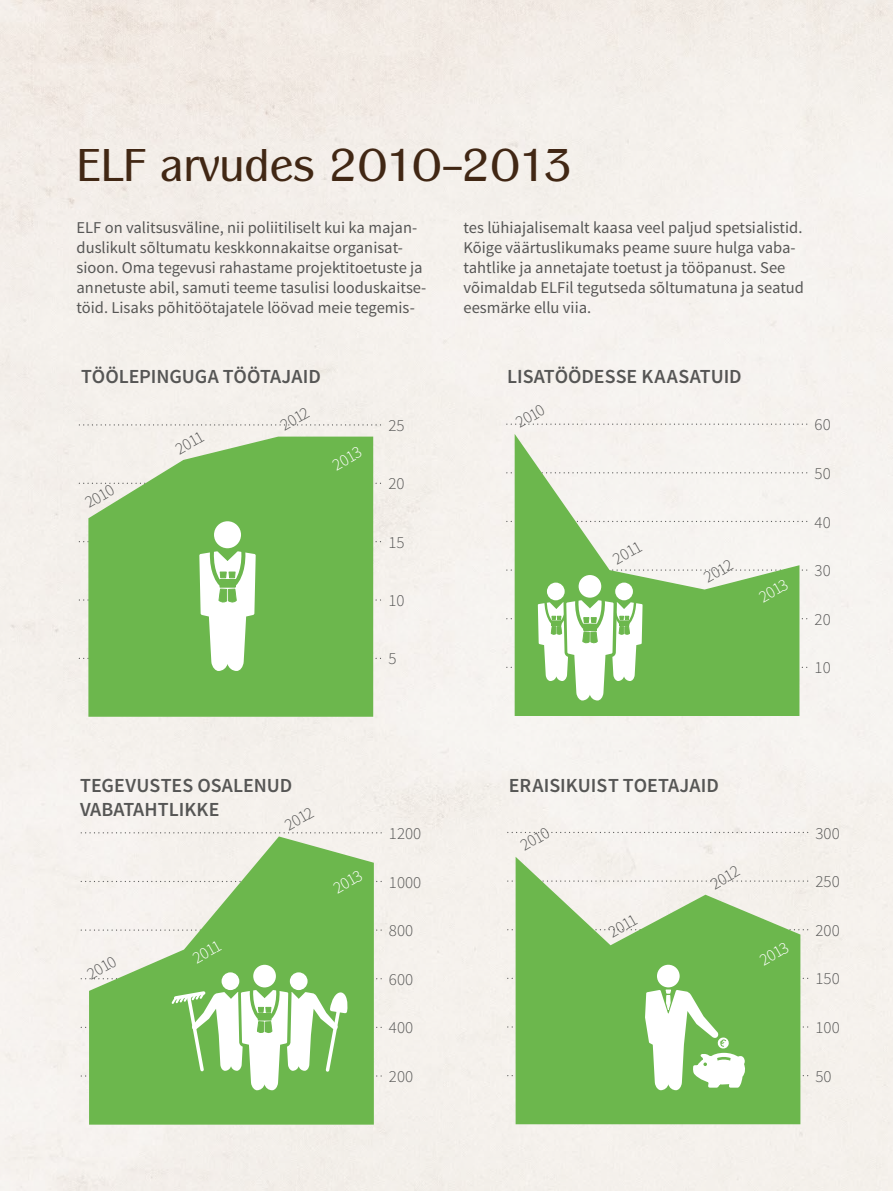
<style>
.page{position:relative;width:893px;height:1191px;background:#fff}
.page>*{position:absolute;margin:0;border:0;box-sizing:border-box;transform-origin:0 0}
.t1{font:48px "Panache ITC Std";color:#412714}
.t2{font:600 19.95px "Source Sans Pro";letter-spacing:-.005em;color:#565655}
.t3{font:300 16.95px "Source Sans Pro";color:#565655}
.t4{font:300 16.95px "Source Sans Pro";color:#fff}
.t5{font:16.5px/19.8px "Source Sans Pro";color:#565655}
</style>
<div class="page">
<svg style="left:508px;top:977px;width:301px;height:2px"></svg>
<svg style="left:508px;top:929px;width:301px;height:1px"></svg>
<svg style="left:508px;top:880px;width:301px;height:1px"></svg>
<svg style="left:508px;top:832px;width:301px;height:1px"></svg>
<svg style="left:516px;top:856px;width:284px;height:268px;background:#9aca82"></svg>
<svg style="left:79px;top:541px;width:302px;height:1px"></svg>
<svg style="left:79px;top:482px;width:302px;height:2px"></svg>
<svg style="left:79px;top:424px;width:302px;height:1px"></svg>
<svg style="left:88px;top:436px;width:285px;height:280px;background:#7fbf63"></svg>
<svg style="left:81px;top:978px;width:301px;height:1px"></svg>
<svg style="left:81px;top:929px;width:301px;height:1px"></svg>
<svg style="left:81px;top:880px;width:301px;height:2px"></svg>
<svg style="left:81px;top:832px;width:301px;height:1px"></svg>
<svg style="left:89px;top:836px;width:285px;height:288px;background:#9fcc89"></svg>
<svg style="left:507px;top:569px;width:301px;height:2px"></svg>
<svg style="left:507px;top:521px;width:301px;height:1px"></svg>
<svg style="left:507px;top:472px;width:301px;height:1px"></svg>
<svg style="left:507px;top:423px;width:301px;height:2px"></svg>
<svg style="left:515px;top:434px;width:284px;height:282px;fill:#f6f3f0"></svg>
<div style="left:615px;top:582px;width:18px;height:18px;background:#fff;border-radius:50%"></div>
<div style="left:547px;top:582px;width:18px;height:18px;background:#fff;border-radius:50%"></div>
<div style="left:579px;top:575px;width:22px;height:22px;background:#fff;border-radius:50%"></div>
<div style="left:214px;top:521px;width:27px;height:27px;background:#fff;border-radius:50%"></div>
<svg style="left:79px;top:548px;width:302px;height:123px;background:#85c36b"></svg>
<svg style="left:507px;top:597px;width:301px;height:103px"></svg>
<div style="left:290px;top:972px;width:18px;height:18px;background:#fff;border-radius:50%"></div>
<div style="left:222px;top:972px;width:17px;height:18px;background:#fff;border-radius:50%"></div>
<div style="left:253px;top:964px;width:23px;height:23px;background:#fff;border-radius:50%"></div>
<div style="left:657px;top:964px;width:23px;height:23px;background:#fff;border-radius:50%"></div>
<svg style="left:508px;top:989px;width:301px;height:101px"></svg>
<svg style="left:81px;top:987px;width:301px;height:103px"></svg>
<h1 class="t1" style="left:77px;top:136px;width:498px">ELF arvudes 2010–2013</h1>
<p class="t5" style="left:77px;top:218px;width:351px">ELF on valitsusväline, nii poliitiliselt kui ka majan&shy;duslikult sõltumatu keskkonnakaitse organisat&shy;sioon. Oma tegevusi rahastame projektitoetuste ja annetuste abil, samuti teeme tasulisi looduskaitse&shy;töid. Lisaks põhitöötajatele löövad meie tegemis-</p>
<p class="t5" style="left:463px;top:218px;width:342px">tes lühiajalisemalt kaasa veel paljud spetsialistid.<br>Kõige väärtuslikumaks peame suure hulga vaba&shy;tahtlike ja annetajate toetust ja tööpanust. See võimaldab ELFil tegutseda sõltumatuna ja seatud eesmärke ellu viia.</p>
<p class="t2" style="left:81px;top:364px;width:241px">TÖÖLEPINGUGA TÖÖTAJAID</p>
<p class="t2" style="left:507px;top:364px;width:236px">LISATÖÖDESSE KAASATUID</p>
<p class="t3" style="left:81px;top:495px;width:32px;rotate:-30deg">2010</p>
<p class="t3" style="left:171px;top:441px;width:32px;rotate:-30deg">2011</p>
<p class="t3" style="left:277px;top:417px;width:32px;rotate:-30deg">2012</p>
<p class="t4" style="left:329px;top:457px;width:32px;rotate:-30deg">2013</p>
<p class="t3" style="left:388px;top:415px;width:18px">25</p>
<p class="t3" style="left:388px;top:473px;width:18px">20</p>
<p class="t3" style="left:512px;top:414px;width:32px;rotate:-30deg">2010</p>
<p class="t3" style="left:815px;top:414px;width:18px">60</p>
<p class="t3" style="left:815px;top:463px;width:18px">50</p>
<p class="t3" style="left:815px;top:511px;width:18px">40</p>
<p class="t3" style="left:388px;top:532px;width:18px">15</p>
<p class="t3" style="left:388px;top:590px;width:18px">10</p>
<p class="t3" style="left:609px;top:551px;width:32px;rotate:-30deg">2011</p>
<p class="t3" style="left:700px;top:569px;width:32px;rotate:-30deg">2012</p>
<p class="t4" style="left:755px;top:589px;width:32px;rotate:-30deg">2013</p>
<p class="t3" style="left:815px;top:560px;width:18px">30</p>
<p class="t3" style="left:815px;top:609px;width:18px">20</p>
<p class="t3" style="left:388px;top:648px;width:10px">5</p>
<p class="t3" style="left:815px;top:657px;width:18px">10</p>
<p class="t2" style="left:80px;top:772px;width:214px">TEGEVUSTES OSALENUD</p>
<p class="t2" style="left:509px;top:772px;width:212px">ERAISIKUIST TOETAJAID</p>
<p class="t2" style="left:80px;top:796px;width:141px">VABATAHTLIKKE</p>
<p class="t3" style="left:281px;top:817px;width:32px;rotate:-30deg">2012</p>
<p class="t3" style="left:516px;top:837px;width:32px;rotate:-30deg">2010</p>
<p class="t3" style="left:389px;top:823px;width:34px">1200</p>
<p class="t3" style="left:83px;top:966px;width:32px;rotate:-30deg">2010</p>
<p class="t4" style="left:189px;top:950px;width:32px;rotate:-30deg">2011</p>
<p class="t4" style="left:329px;top:880px;width:32px;rotate:-30deg">2013</p>
<p class="t3" style="left:389px;top:871px;width:34px">1000</p>
<p class="t3" style="left:389px;top:920px;width:26px">800</p>
<p class="t3" style="left:389px;top:969px;width:26px">600</p>
<p class="t3" style="left:389px;top:1017px;width:26px">400</p>
<p class="t3" style="left:389px;top:1066px;width:26px">200</p>
<p class="t3" style="left:605px;top:924px;width:32px;rotate:-30deg">2011</p>
<p class="t3" style="left:707px;top:875px;width:32px;rotate:-30deg">2012</p>
<p class="t4" style="left:756px;top:952px;width:32px;rotate:-30deg">2013</p>
<p class="t3" style="left:815px;top:822px;width:26px">300</p>
<p class="t3" style="left:815px;top:871px;width:26px">250</p>
<p class="t3" style="left:815px;top:920px;width:26px">200</p>
<p class="t3" style="left:815px;top:968px;width:26px">150</p>
<p class="t3" style="left:815px;top:1017px;width:26px">100</p>
<p class="t3" style="left:815px;top:1065px;width:18px">50</p>
</div>
